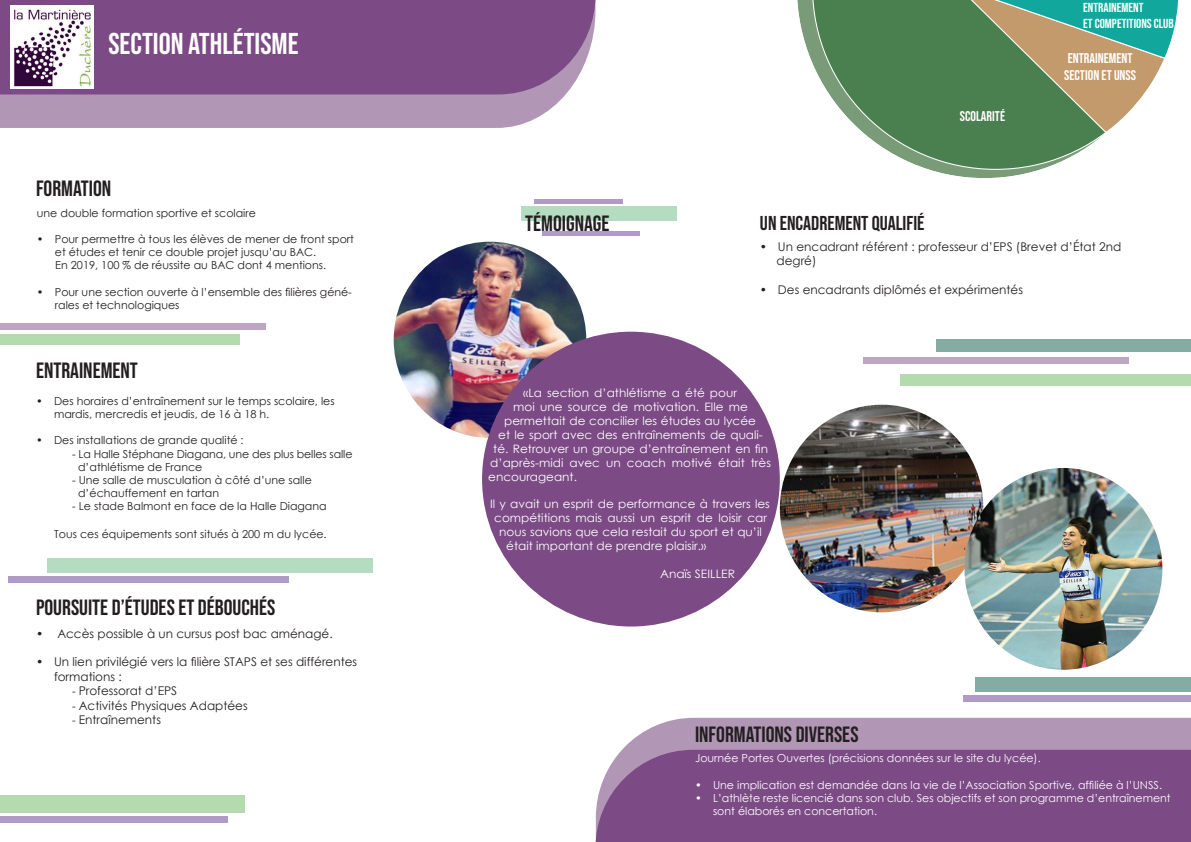
<style>
.page{position:relative;width:1191px;height:842px;background:#fff}
.page>*{position:absolute;margin:0;border:0;box-sizing:border-box;transform-origin:0 0}
.t1{font:30px "Bebas Neue";color:#fff}
.t2{font:22px "Bebas Neue";color:#231f20}
.t3{font:20px "Bebas Neue";color:#231f20}
.t4{font:14px/16.8px "Bebas Neue";color:#fff}
.t5{font:13px "Bebas Neue";color:#fff}
.t6{font:12px/14.4px "Century Gothic";color:#231f20}
.t7{font:11.6px "Century Gothic";color:#fff;scale:1.04 1}
.t8{font:11px/13.2px "Century Gothic";color:#231f20}
.t9{font:11px/13.2px "Century Gothic";color:#fff}
.s1{font-size:11px}
</style>
<div class="page">
<img style="left:394px;top:242px;width:192px;height:196px">
<div style="left:543px;top:231px;width:97px;height:5px;background:#b09ac9"></div>
<div style="left:0;top:323px;width:266px;height:7px;background:#bda6c1"></div>
<div style="left:521px;top:206px;width:155px;height:15px;background:#b3dcc0"></div>
<div style="left:975px;top:677px;width:216px;height:15px;background:#84aca2"></div>
<hr style="left:534px;top:199px;width:89px;height:4px;background:#b09ac9">
<div style="left:0;top:796px;width:244px;height:17px;background:#b4dbae"></div>
<div style="left:0;top:816px;width:227px;height:7px;background:#b09ac9"></div>
<div style="left:0;top:335px;width:239px;height:10px;background:#b4dbae"></div>
<div style="left:482px;top:332px;width:298px;height:294px;background:#7c4a85;border-radius:50%"></div>
<div style="left:622px;top:718px;width:569px;height:32px;background:#b196b5"></div>
<div style="left:47px;top:558px;width:326px;height:14px;background:#b3dcc0"></div>
<div style="left:8px;top:576px;width:280px;height:7px;background:#b09ac9"></div>
<div style="left:964px;top:695px;width:227px;height:7px;background:#b09ac9"></div>
<div style="left:0;top:94px;width:566px;height:34px;background:#b196b5"></div>
<div style="left:0;top:0;width:595px;height:94px;background:#7c4a85"></div>
<div style="left:936px;top:339px;width:255px;height:12px;background:#84aca2"></div>
<div style="left:863px;top:358px;width:265px;height:6px;background:#bda6c1"></div>
<div style="left:900px;top:374px;width:291px;height:11px;background:#b4dbae"></div>
<div style="left:595px;top:750px;width:596px;height:92px;background:#7c4a85"></div>
<img style="left:11px;top:6px;width:83px;height:82px">
<svg style="left:797px;top:0;width:241px;height:178px"></svg>
<svg style="left:812px;top:0;width:293px;height:170px;fill:#4a7f50"></svg>
<svg style="left:957px;top:0;width:222px;height:133px;background:#7e9f7c"></svg>
<img style="left:780px;top:405px;width:196px;height:207px">
<img style="left:964px;top:468px;width:198px;height:202px">
<p class="t1" style="left:108px;top:27px;width:192px">SECTION ATHLÉTISME</p>
<p class="t2" style="left:36px;top:176px;width:77px">FORMATION</p>
<p class="t8" style="left:37px;top:206px;width:221px">une double formation sportive et scolaire</p>
<p class="t8" style="left:55px;top:232px;width:301px;text-indent:-18px">• Pour permettre à tous les élèves de mener de front sport et études et tenir ce double projet jusqu’au BAC.</p>
<p class="t8" style="left:55px;top:259px;width:272px">En 2019, 100 % de réussite au BAC dont 4 mentions.</p>
<p class="t8" style="left:55px;top:285px;width:298px;text-indent:-18px">• Pour une section ouverte à l’ensemble des filières géné&shy;rales et technologiques</p>
<p class="t2" style="left:36px;top:357px;width:103px">ENTRAINEMENT</p>
<p class="t8" style="left:54px;top:394px;width:282px;text-indent:-18px">• Des horaires d’entraînement sur le temps scolaire, les mardis, mercredis et jeudis, de 16 à 18 h.</p>
<p class="t8" style="left:36px;top:434px;width:209px">• Des installations de grande qualité :</p>
<p class="t8" style="left:78px;top:447px;width:276px;text-indent:-6px">- La Halle Stéphane Diagana, une des plus belles salle d’athlétisme de France</p>
<p class="t8" style="left:78px;top:473px;width:235px;text-indent:-6px">- Une salle de musculation à côté d’une salle d’échauffement en tartan</p>
<p class="t8" style="left:72px;top:500px;width:256px">- Le stade Balmont en face de la Halle Diagana</p>
<p class="t8" style="left:54px;top:527px;width:274px">Tous ces équipements sont situés à 200 m du lycée.</p>
<p class="t2" style="left:36px;top:595px;width:241px">POURSUITE D’ÉTUDES ET DÉBOUCHÉS</p>
<p class="t6" style="left:36px;top:626px;width:298px">• Accès possible à un cursus post bac aménagé.</p>
<p class="t6" style="left:54px;top:655px;width:305px;text-indent:-18px">• Un lien privilégié vers la filière STAPS et ses différentes formations :</p>
<p class="t6" style="left:72px;top:683px;width:107px"><span class="s1">-</span> Professorat d’EPS</p>
<p class="t6" style="left:72px;top:698px;width:177px"><span class="s1">-</span> Activités Physiques Adaptées</p>
<p class="t6" style="left:72px;top:712px;width:90px"><span class="s1">-</span> Entraînements</p>
<p class="t5" style="left:1083px;top:1px;width:62px">ENTRAINEMENT</p>
<p class="t5" style="left:1083px;top:16px;width:92px">ET COMPETITIONS CLUB</p>
<p class="t2" style="left:525px;top:211px;width:86px">TÉMOIGNAGE</p>
<p class="t4" style="left:960px;top:108px;width:47px">SCOLARITÉ</p>
<p class="t4" style="left:1064px;top:50px;width:73px">ENTRAINEMENT<br>SECTION ET UNSS</p>
<p class="t3" style="left:760px;top:211px;width:166px">UN ENCADREMENT QUALIFIÉ</p>
<p class="t6" style="left:760px;top:239px;width:363px">• Un encadrant référent : professeur d’EPS (Brevet d’État 2nd</p>
<p class="t6" style="left:776px;top:253px;width:41px">degré)</p>
<p class="t6" style="left:760px;top:282px;width:264px">• Des encadrants diplômés et expérimentés</p>
<p class="t7" style="left:523px;top:385px;width:207px">«La section d’athlétisme a été pour</p>
<p class="t7" style="left:513px;top:399px;width:227px">moi une source de motivation. Elle me</p>
<p class="t7" style="left:504px;top:413px;width:243px">permettait de concilier les études au lycée</p>
<p class="t7" style="left:498px;top:426px;width:256px">et le sport avec des entraînements de quali-</p>
<p class="t7" style="left:493px;top:440px;width:266px">té. Retrouver un groupe d’entraînement en fin</p>
<p class="t7" style="left:490px;top:454px;width:271px">d’après-midi avec un coach motivé était très</p>
<p class="t7" style="left:488px;top:468px;width:87px">encourageant.</p>
<p class="t7" style="left:490px;top:496px;width:270px">Il y avait un esprit de performance à travers les</p>
<p class="t7" style="left:494px;top:510px;width:264px">compétitions mais aussi un esprit de loisir car</p>
<p class="t7" style="left:499px;top:524px;width:254px">nous savions que cela restait du sport et qu’il</p>
<p class="t7" style="left:506px;top:538px;width:194px">était important de prendre plaisir.»</p>
<p class="t7" style="left:660px;top:566px;width:73px">Anaïs SEILLER</p>
<p class="t2" style="left:695px;top:721px;width:165px">INFORMATIONS DIVERSES</p>
<p class="t9" style="left:695px;top:752px;width:347px">Journée Portes Ouvertes (précisions données sur le site du lycée).</p>
<p class="t9" style="left:695px;top:778px;width:468px">• Une implication est demandée dans la vie de l’Association Sportive, affiliée à l’UNSS.</p>
<p class="t9" style="left:713px;top:791px;width:459px;text-indent:-18px">• L’athlète reste licencié dans son club. Ses objectifs et son programme d’entraînement sont élaborés en concertation.</p>
</div>
